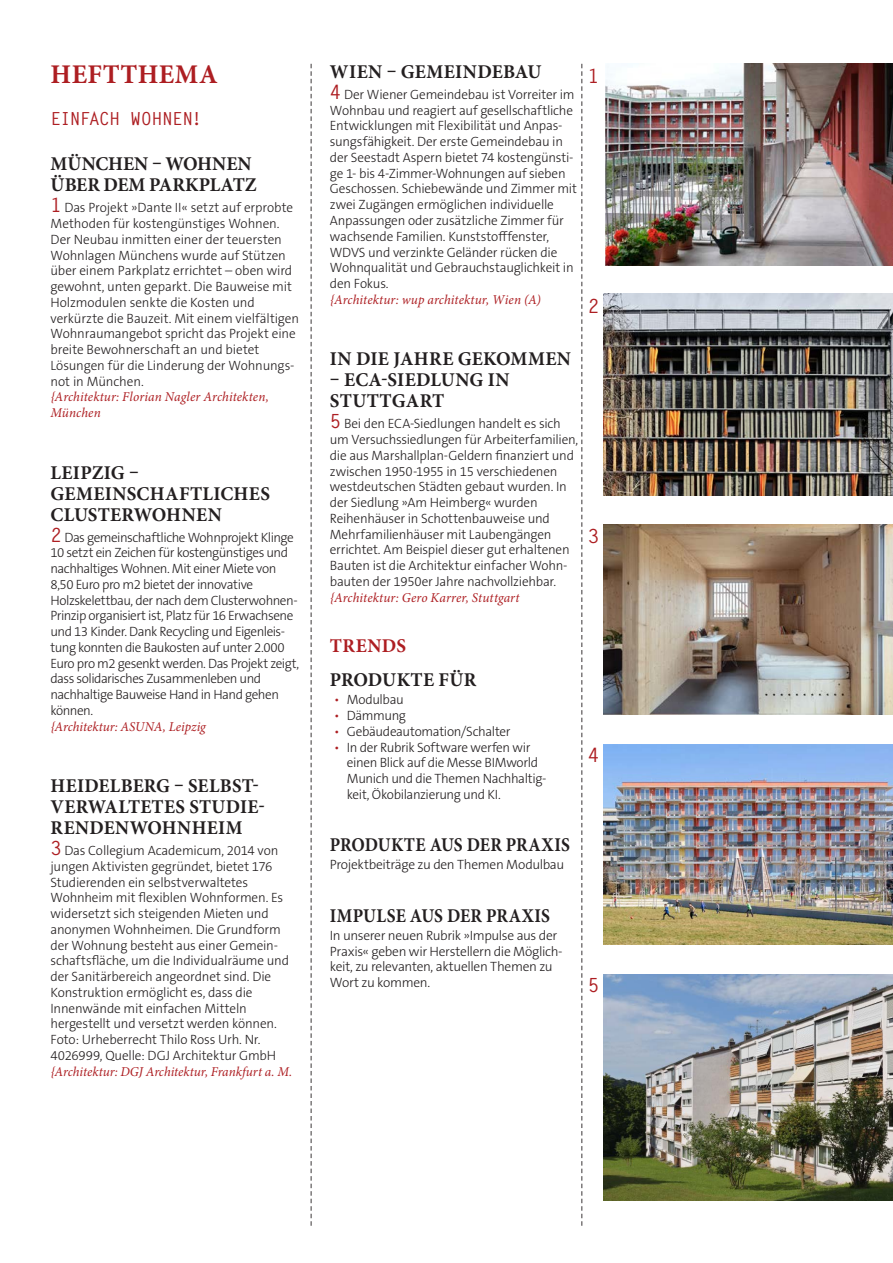
<style>
.page{position:relative;width:893px;height:1263px;background:#fff}
.page>*{position:absolute;margin:0;border:0;box-sizing:border-box;transform-origin:0 0}
.t1{font:700 27px "Minion Pro";letter-spacing:.02em;color:#ad1e22}
.t2{font:700 19.5px/21px "Minion Pro";letter-spacing:.015em;color:#231f20}
.t3{font:700 19.5px "Minion Pro";letter-spacing:.015em;color:#231f20;scale:.9 1}
.t4{font:700 19.5px "Minion Pro";letter-spacing:.02em;color:#ad1e22}
.t5{font:700 19.5px "Letter Gothic Std";color:#ad1e22}
.t6{font:700 18px "Letter Gothic Std";letter-spacing:-.025em;color:#ad1e22}
.t7{font:300 13.5px/15.8px "The Sans B W3";letter-spacing:-.015em;color:#231f20}
.t8{font:300 13.5px/15.8px "The Sans B W3";letter-spacing:-.035em;color:#231f20}
.t9{font:italic 13.5px/15.8px "Minion Pro";letter-spacing:.005em;color:#ad1e22}
.s1{font-family:"Letter Gothic Std";font-weight:700;font-size:19.5px;color:#ad1e22}
.s2{color:#ad1e22}
</style>
<div class="page">
<svg style="left:310px;top:64px;width:2px;height:1162px"></svg>
<svg style="left:581px;top:64px;width:1px;height:1162px"></svg>
<img style="left:606px;top:64px;width:287px;height:201px">
<img style="left:604px;top:294px;width:289px;height:201px">
<img style="left:604px;top:524px;width:289px;height:191px">
<img style="left:604px;top:745px;width:289px;height:199px">
<img style="left:604px;top:974px;width:289px;height:227px">
<h2 class="t2" style="left:330px;top:61px;width:213px">WIEN – GEMEINDEBAU</h2>
<p class="t7" style="left:330px;top:87px;width:249px"><span class="s1">4</span> Der Wiener Gemeindebau ist Vorreiter im Wohnbau und reagiert auf gesellschaftliche Entwicklungen mit Flexibilität und Anpas&shy;sungsfähigkeit. Der erste Gemeindebau in der Seestadt Aspern bietet 74 kostengünsti&shy;ge 1- bis 4-Zimmer-Wohnungen auf sieben Geschossen. Schiebewände und Zimmer mit zwei Zugängen ermöglichen individuelle Anpassungen oder zusätzliche Zimmer für wachsende Familien. Kunststofffenster, WDVS und verzinkte Geländer rücken die Wohnqualität und Gebrauchstauglichkeit in den Fokus.</p>
<p class="t9" style="left:330px;top:292px;width:213px">{Architektur: wup architektur, Wien (A)</p>
<h1 class="t1" style="left:51px;top:56px;width:169px">HEFTTHEMA</h1>
<h2 class="t5" style="left:588px;top:64px;width:13px">1</h2>
<h3 class="t6" style="left:50px;top:108px;width:153px">EINFACH WOHNEN!</h3>
<h2 class="t2" style="left:51px;top:153px;width:207px">MÜNCHEN – WOHNEN<br>ÜBER DEM PARKPLATZ</h2>
<p class="t7" style="left:50px;top:200px;width:250px"><span class="s1">1</span> Das Projekt »Dante II« setzt auf erprobte Methoden für kostengünstiges Wohnen.<br>Der Neubau inmitten einer der teuersten Wohnlagen Münchens wurde auf Stützen über einem Parkplatz errichtet – oben wird gewohnt, unten geparkt. Die Bauweise mit Holzmodulen senkte die Kosten und verkürzte die Bauzeit. Mit einem vielfältigen Wohnraumangebot spricht das Projekt eine breite Bewohnerschaft an und bietet Lösungen für die Linderung der Wohnungs&shy;not in München.</p>
<p class="t9" style="left:50px;top:389px;width:220px">{Architektur: Florian Nagler Architekten,<br>München</p>
<h2 class="t5" style="left:588px;top:294px;width:13px">2</h2>
<h2 class="t2" style="left:330px;top:348px;width:243px">IN DIE JAHRE GEKOMMEN</h2>
<h2 class="t2" style="left:330px;top:369px;width:181px">– ECA-SIEDLUNG IN<br>STUTTGART</h2>
<p class="t7" style="left:330px;top:416px;width:250px"><span class="s1">5</span> Bei den ECA-Siedlungen handelt es sich um Versuchssiedlungen für Arbeiterfamilien, die aus Marshallplan-Geldern finanziert und zwischen 1950-1955 in 15 verschiedenen westdeutschen Städten gebaut wurden. In der Siedlung »Am Heimberg« wurden Reihenhäuser in Schottenbauweise und Mehrfamilienhäuser mit Laubengängen errichtet. Am Beispiel dieser gut erhaltenen Bauten ist die Architektur einfacher Wohn&shy;bauten der 1950er Jahre nachvollziehbar.</p>
<p class="t9" style="left:330px;top:589px;width:191px">{Architektur: Gero Karrer, Stuttgart</p>
<h2 class="t4" style="left:330px;top:632px;width:78px">TRENDS</h2>
<h2 class="t2" style="left:330px;top:669px;width:148px">PRODUKTE FÜR</h2>
<p class="t8" style="left:334px;top:692px;width:71px"><span class="s2">•</span> Modulbau</p>
<p class="t8" style="left:334px;top:708px;width:73px"><span class="s2">•</span> Dämmung</p>
<p class="t7" style="left:334px;top:723px;width:178px"><span class="s2">•</span> Gebäudeautomation/Schalter</p>
<p class="t7" style="left:347px;top:739px;width:201px;text-indent:-13px"><span class="s2">•</span> In der Rubrik Software werfen wir einen Blick auf die Messe BIMworld Munich und die Themen Nachhaltig&shy;keit, Ökobilanzierung und KI.</p>
<h2 class="t3" style="left:330px;top:831px;width:268px">PRODUKTE AUS DER PRAXIS</h2>
<p class="t7" style="left:330px;top:857px;width:236px">Projektbeiträge zu den Themen Modulbau</p>
<h2 class="t3" style="left:330px;top:902px;width:246px">IMPULSE AUS DER PRAXIS</h2>
<p class="t7" style="left:330px;top:927px;width:234px">In unserer neuen Rubrik »Impulse aus der Praxis« geben wir Herstellern die Möglich&shy;keit, zu relevanten, aktuellen Themen zu Wort zu kommen.</p>
<h2 class="t2" style="left:51px;top:461px;width:221px">LEIPZIG –<br>GEMEINSCHAFTLICHES<br>CLUSTERWOHNEN</h2>
<p class="t8" style="left:50px;top:529px;width:250px"><span class="s1">2</span> Das gemeinschaftliche Wohnprojekt Klinge 10 setzt ein Zeichen für kostengünstiges und nachhaltiges Wohnen. Mit einer Miete von 8,50 Euro pro m2 bietet der innovative Holzskelettbau, der nach dem Clusterwohnen-Prinzip organisiert ist, Platz für 16 Erwachsene und 13 Kinder. Dank Recycling und Eigenleis&shy;tung konnten die Baukosten auf unter 2.000<br>Euro pro m2 gesenkt werden. Das Projekt zeigt, dass solidarisches Zusammenleben und nachhaltige Bauweise Hand in Hand gehen können.</p>
<p class="t9" style="left:50px;top:718px;width:157px">{Architektur: ASUNA, Leipzig</p>
<h2 class="t5" style="left:588px;top:524px;width:13px">3</h2>
<h2 class="t5" style="left:588px;top:743px;width:13px">4</h2>
<h2 class="t2" style="left:51px;top:775px;width:216px">HEIDELBERG – SELBST-<br>VERWALTETES STUDIE-<br>RENDENWOHNHEIM</h2>
<p class="t7" style="left:50px;top:843px;width:240px"><span class="s1">3</span> Das Collegium Academicum, 2014 von jungen Aktivisten gegründet, bietet 176<br>Studierenden ein selbstverwaltetes Wohnheim mit flexiblen Wohnformen. Es widersetzt sich steigenden Mieten und anonymen Wohnheimen. Die Grundform der Wohnung besteht aus einer Gemein&shy;schaftsfläche, um die Individualräume und der Sanitärbereich angeordnet sind. Die Konstruktion ermöglicht es, dass die Innenwände mit einfachen Mitteln hergestellt und versetzt werden können.<br>Foto: Urheberrecht Thilo Ross Urh. Nr.<br>4026999, Quelle: DGJ Architektur GmbH</p>
<p class="t9" style="left:50px;top:1063px;width:243px">{Architektur: DGJ Architektur, Frankfurt a. M.</p>
<h2 class="t5" style="left:588px;top:973px;width:13px">5</h2>
</div>
